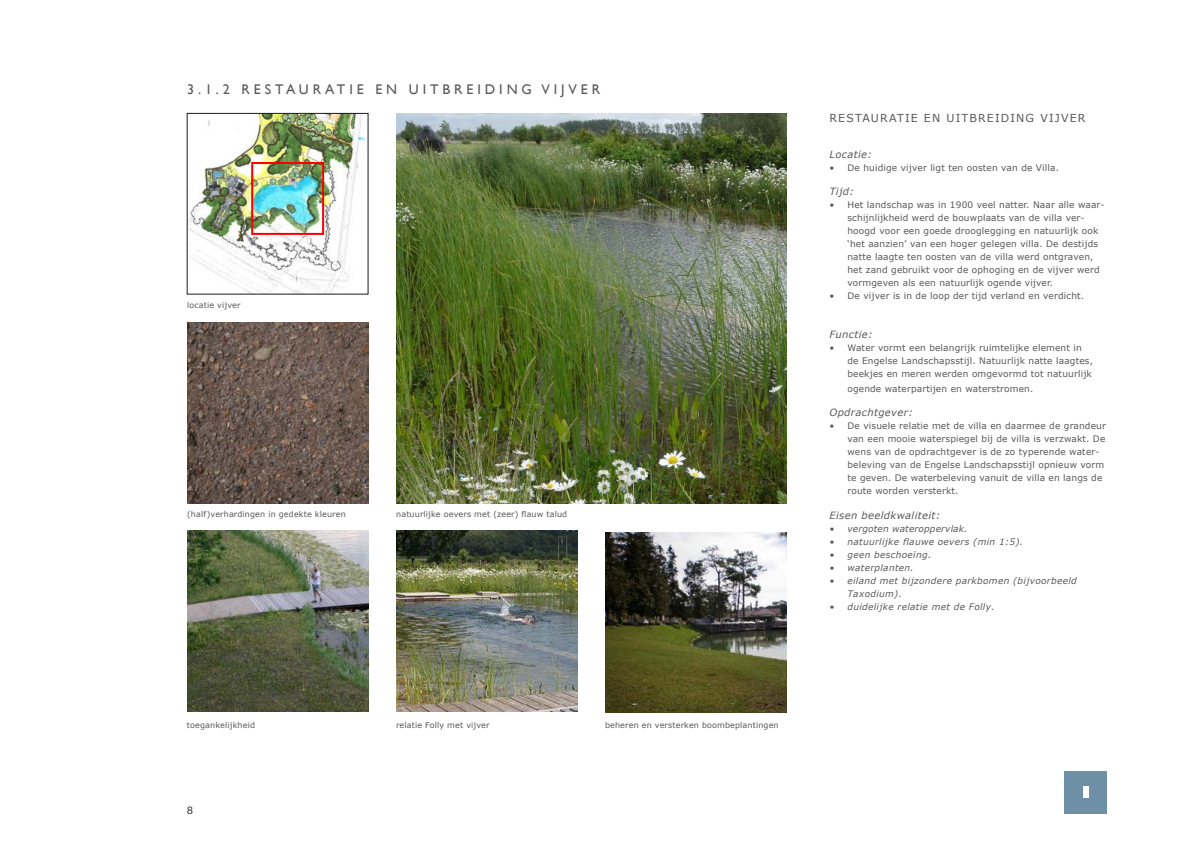
<style>
.page{position:relative;width:1191px;height:842px;background:#fff}
.page>*{position:absolute;margin:0;border:0;box-sizing:border-box;transform-origin:0 0}
.t1{font:14px "Gill Sans";letter-spacing:.28em;color:#58585a}
.t2{font:11px "Verdana";letter-spacing:.105em;color:#58585a}
.t3{font:italic 10px "Verdana";letter-spacing:.035em;color:#58585a}
.t4{font:10px "Verdana";color:#000}
.t5{font:9px/13px "Verdana";letter-spacing:.015em;color:#58585a}
.t6{font:italic 9px/13px "Verdana";letter-spacing:.035em;color:#58585a}
.t7{font:italic 9px "Verdana";letter-spacing:.015em;color:#58585a}
.t8{font:8px "Verdana";letter-spacing:.015em;color:#58585a}
</style>
<div class="page">
<div style="left:1064px;top:771px;width:43px;height:42px;background:#6e90a6"></div>
<div style="left:1083px;top:786px;width:6px;height:12px;background:#fff"></div>
<img style="left:187px;top:322px;width:181px;height:181px">
<img style="left:396px;top:114px;width:390px;height:389px">
<img style="left:187px;top:531px;width:181px;height:181px">
<img style="left:189px;top:115px;width:177px;height:177px">
<div style="left:251px;top:162px;width:73px;height:73px;border:2px solid #fc0000"></div>
<img style="left:605px;top:532px;width:181px;height:181px">
<img style="left:396px;top:530px;width:181px;height:181px">
<h1 class="t1" style="left:187px;top:81px;width:414px">3.1.2 RESTAU RATIE EN U ITBREIDING VIJVER</h1>
<p class="t8" style="left:187px;top:299px;width:55px">locatie vijver</p>
<p class="t8" style="left:187px;top:508px;width:160px">(half)verhardingen in gedekte kleuren</p>
<p class="t8" style="left:396px;top:508px;width:172px">natuurlijke oevers met (zeer) flauw talud</p>
<p class="t8" style="left:187px;top:720px;width:70px">toegankelijkheid</p>
<p class="t4" style="left:186px;top:803px;width:8px">8</p>
<p class="t8" style="left:396px;top:720px;width:95px">relatie Folly met vijver</p>
<p class="t8" style="left:605px;top:720px;width:175px">beheren en versterken boombeplantingen</p>
<p class="t2" style="left:829px;top:110px;width:18px">Rest</p>
<p class="t2" style="left:862px;top:110px;width:43px">auratie</p>
<p class="t2" style="left:924px;top:110px;width:9px">en</p>
<p class="t2" style="left:946px;top:110px;width:18px">uitbreiding</p>
<p class="t2" style="left:1040px;top:110px;width:9px">vijver</p>
<p class="t3" style="left:829px;top:147px;width:44px">Locatie:</p>
<p class="t5" style="left:829px;top:161px;width:231px">• De huidige vijver ligt ten oosten van de Villa.</p>
<p class="t3" style="left:829px;top:184px;width:26px">Tijd:</p>
<p class="t5" style="left:847px;top:198px;width:259px;text-indent:-18px">• Het landschap was in 1900 veel natter. Naar alle waar&shy;schijnlijkheid werd de bouwplaats van de villa ver&shy;hoogd voor een goede drooglegging en natuurlijk ook ‘het aanzien’ van een hoger gelegen villa. De destijds natte laagte ten oosten van de villa werd ontgraven, het zand gebruikt voor de ophoging en de vijver werd vormgeven als een natuurlijk ogende vijver.</p>
<p class="t5" style="left:829px;top:289px;width:256px">• De vijver is in de loop der tijd verland en verdicht.</p>
<p class="t3" style="left:829px;top:328px;width:45px">Functie:</p>
<p class="t5" style="left:847px;top:341px;width:247px;text-indent:-18px">• Water vormt een belangrijk ruimtelijke element in de Engelse Landschapsstijl. Natuurlijk natte laagtes, beekjes en meren werden omgevormd tot natuurlijk</p>
<p class="t5" style="left:847px;top:382px;width:187px">ogende waterpartijen en waterstromen.</p>
<p class="t3" style="left:829px;top:405px;width:85px">Opdrachtgever:</p>
<p class="t5" style="left:847px;top:419px;width:260px;text-indent:-18px">• De visuele relatie met de villa en daarmee de grandeur van een mooie waterspiegel bij de villa is verzwakt. De wens van de opdrachtgever is de zo typerende water&shy;beleving van de Engelse Landschapsstijl opnieuw vorm te geven. De waterbeleving vanuit de villa en langs de route worden versterkt.</p>
<p class="t3" style="left:829px;top:508px;width:112px">Eisen beeldkwaliteit:</p>
<p class="t7" style="left:829px;top:522px;width:140px">• vergoten wateroppervlak.</p>
<p class="t6" style="left:829px;top:535px;width:195px">• natuurlijke flauwe oevers (min 1:5).</p>
<p class="t6" style="left:829px;top:548px;width:103px">• geen beschoeïng.</p>
<p class="t6" style="left:829px;top:561px;width:86px">• waterplanten.</p>
<p class="t6" style="left:847px;top:574px;width:231px;text-indent:-18px">• eiland met bijzondere parkbomen (bijvoorbeeld<br>Taxodium).</p>
<p class="t6" style="left:829px;top:600px;width:167px">• duidelijke relatie met de Folly.</p>
</div>
